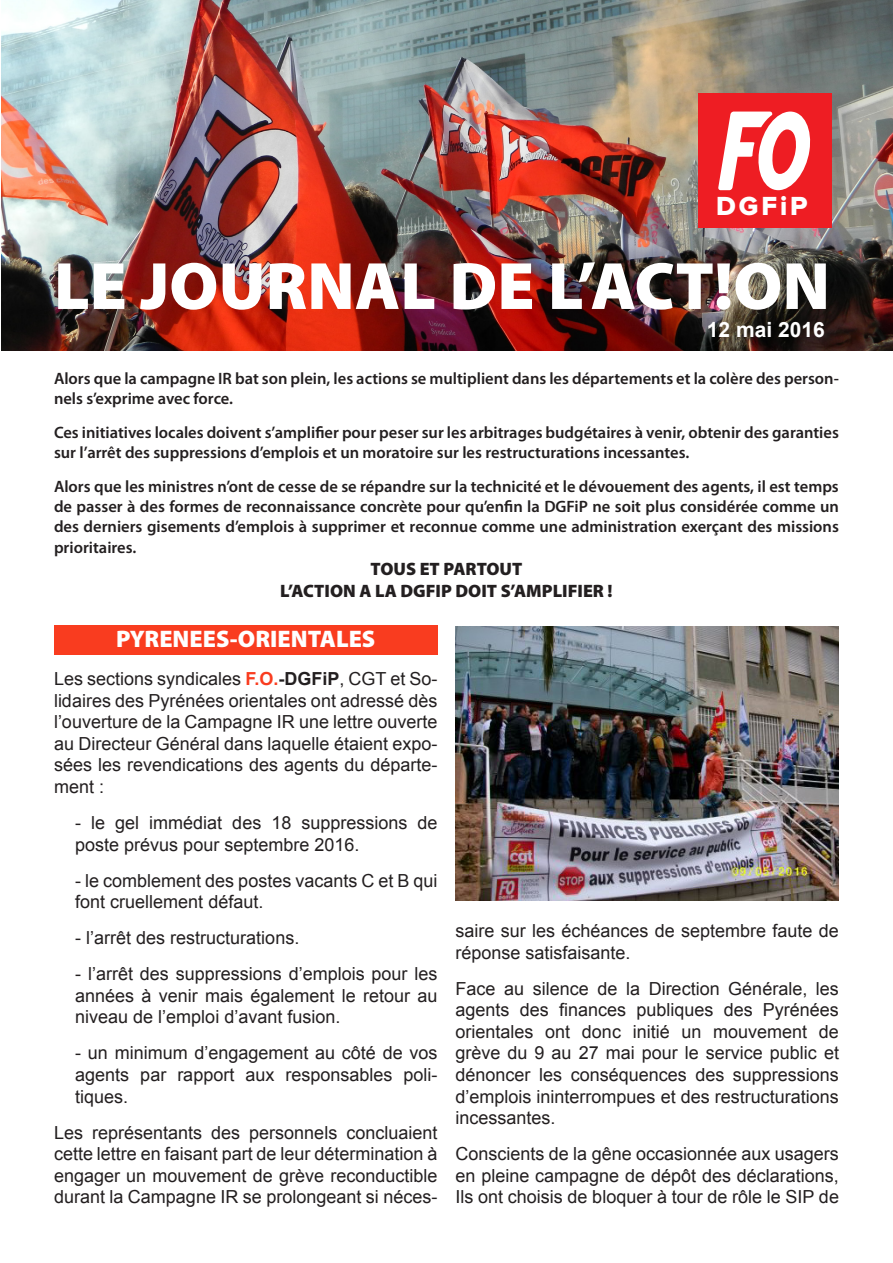
<style>
.page{position:relative;width:893px;height:1263px;background:#fff}
.page>*{position:absolute;margin:0;border:0;box-sizing:border-box;transform-origin:0 0}
.t1{font:900 67.5px "Myriad Pro";color:#fff}
.t2{font:27.15px "Proxima Nova Extrabld";letter-spacing:.11em;color:#fff}
.t3{font:900 24px "Myriad Pro";color:#fff}
.t4{font:700 21px "Arial";color:#fff}
.t5{font:18px/21.6px "Arial";color:#231f20;text-align:justify}
.t6{font:900 18px "Myriad Pro";color:#231f20}
.t7{font:600 16.5px/19.8px "Myriad Pro";color:#231f20}
.s1{font-weight:700;color:#f93c1f}
.s2{font-weight:700}
</style>
<div class="page">
<img style="left:2px;top:0;width:891px;height:351px">
<div style="left:698px;top:94px;width:134px;height:134px;background:#ee1d23"></div>
<svg style="left:718px;top:112px;width:93px;height:78px"></svg>
<div style="left:54px;top:625px;width:383px;height:30px;background:#f93c1f"></div>
<img style="left:455px;top:626px;width:384px;height:274px">
<p class="t2" style="left:716px;top:193px;width:93px">DGFiP</p>
<p class="t1" style="left:54px;top:248px;width:777px">LE JOURNAL DE L’ACT!ON</p>
<p class="t4" style="left:707px;top:316px;width:119px">12 mai 2016</p>
<p class="t7" style="left:54px;top:368px;width:786px">Alors que la campagne IR bat son plein, les actions se multiplient dans les départements et la colère des person&shy;nels s’exprime avec force.</p>
<p class="t7" style="left:54px;top:422px;width:786px">Ces initiatives locales doivent s’amplifier pour peser sur les arbitrages budgétaires à venir, obtenir des garanties sur l’arrêt des suppressions d’emplois et un moratoire sur les restructurations incessantes.</p>
<p class="t7" style="left:54px;top:476px;width:786px;text-align:justify">Alors que les ministres n’ont de cesse de se répandre sur la technicité et le dévouement des agents, il est temps de passer à des formes de reconnaissance concrète pour qu’enfin la DGFiP ne soit plus considérée comme un des derniers gisements d’emplois à supprimer et reconnue comme une administration exerçant des missions</p>
<p class="t7" style="left:54px;top:537px;width:84px">prioritaires.</p>
<p class="t6" style="left:371px;top:559px;width:153px">TOUS ET PARTOUT</p>
<p class="t6" style="left:280px;top:580px;width:334px">L’ACTION A LA DGFIP DOIT S’AMPLIFIER !</p>
<p class="t3" style="left:116px;top:626px;width:261px">PYRENEES-ORIENTALES</p>
<p class="t5" style="left:54px;top:668px;width:385px">Les sections syndicales <span class="s1">F.O.</span><span class="s2">-DGFiP</span>, CGT et So&shy;lidaires des Pyrénées orientales ont adressé dès l’ouverture de la Campagne IR une lettre ouverte au Directeur Général dans laquelle étaient expo&shy;sées les revendications des agents du départe&shy;ment :</p>
<p class="t5" style="left:75px;top:812px;width:364px">- le gel immédiat des 18 suppressions de poste prévus pour septembre 2016.</p>
<p class="t5" style="left:75px;top:870px;width:364px">- le comblement des postes vacants C et B qui font cruellement défaut.</p>
<p class="t5" style="left:75px;top:927px;width:226px">- l’arrêt des restructurations.</p>
<p class="t5" style="left:75px;top:963px;width:364px">- l’arrêt des suppressions d’emplois pour les années à venir mais également le retour au niveau de l’emploi d’avant fusion.</p>
<p class="t5" style="left:75px;top:1042px;width:364px">- un minimum d’engagement au côté de vos agents par rapport aux responsables poli&shy;tiques.</p>
<p class="t5" style="left:54px;top:1122px;width:385px">Les représentants des personnels concluaient cette lettre en faisant part de leur détermination à engager un mouvement de grève reconductible durant la Campagne IR se prolongeant si néces-</p>
<p class="t5" style="left:455px;top:920px;width:385px">saire sur les échéances de septembre faute de réponse satisfaisante.</p>
<p class="t5" style="left:455px;top:978px;width:385px">Face au silence de la Direction Générale, les agents des finances publiques des Pyrénées orientales ont donc initié un mouvement de grève du 9 au 27 mai pour le service public et dénoncer les conséquences des suppressions d’emplois ininterrompues et des restructurations incessantes.</p>
<p class="t5" style="left:455px;top:1143px;width:385px">Conscients de la gêne occasionnée aux usagers en pleine campagne de dépôt des déclarations, Ils ont choisis de bloquer à tour de rôle le SIP de</p>
</div>
